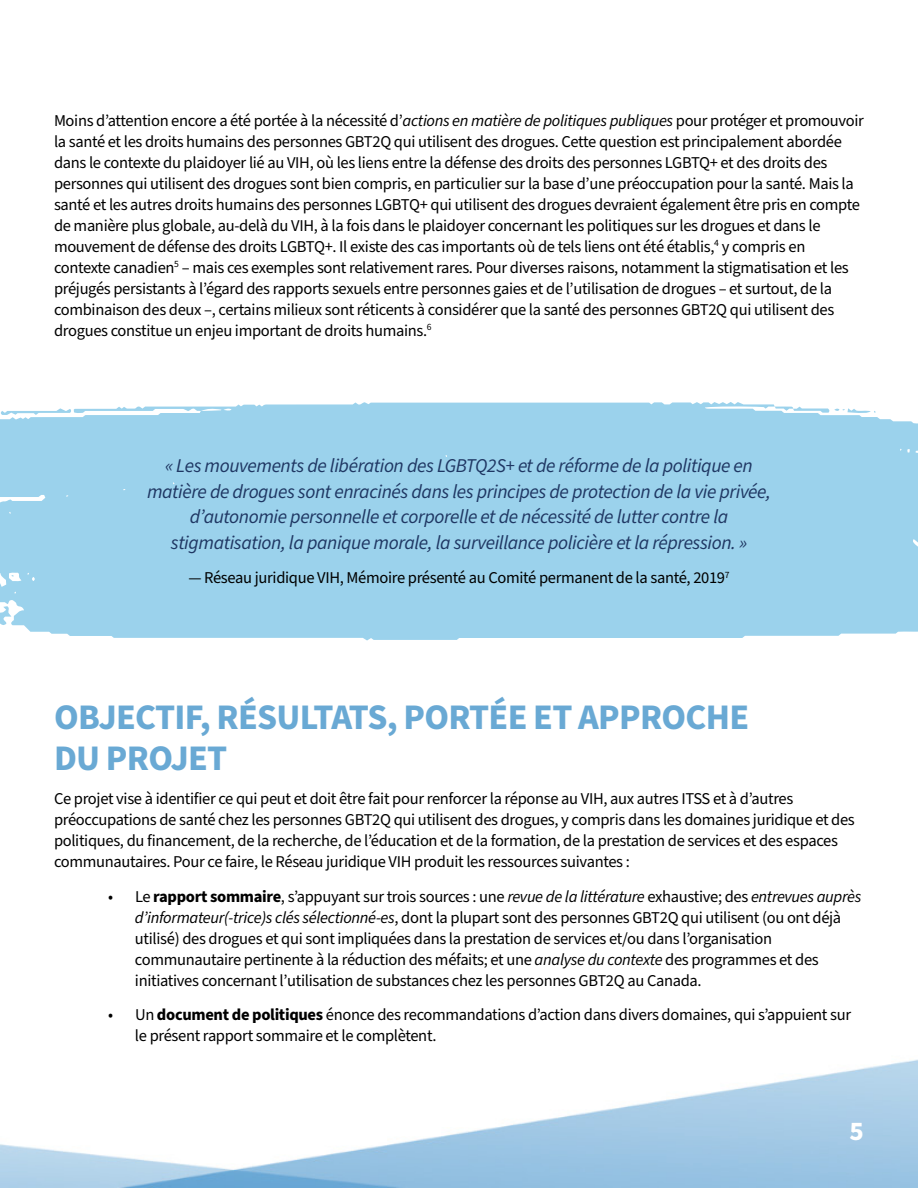
<style>
.page{position:relative;width:918px;height:1188px;background:#fff}
.page>*{position:absolute;margin:0;border:0;box-sizing:border-box;transform-origin:0 0}
.t1{font:700 36px/40.5px "Source Sans Pro";letter-spacing:-.02em;color:#69a9d4}
.t2{font:700 27px "Source Sans Pro";color:#fff}
.t3{font:italic 19.5px/25.5px "Source Sans Pro";letter-spacing:-.02em;color:#1f3763;text-align:center}
.t4{font:16.5px/21px "Source Sans Pro";letter-spacing:-.02em;color:#000}
.s1{font-style:italic}
.s2{font-weight:700}
</style>
<div class="page">
<img style="left:0;top:640px;width:918px;height:548px">
<div style="left:0;top:402px;width:918px;height:238px;background:#9bd2ec"></div>
<svg style="left:0;top:408px;width:71px;height:7px"></svg>
<svg style="left:775px;top:407px;width:101px;height:6px"></svg>
<p class="t4" style="left:54px;top:110px;width:812px">Moins d’attention encore a été portée à la nécessité d’<span class="s1">actions en matière de politiques publiques</span> pour protéger et promouvoir la santé et les droits humains des personnes GBT2Q qui utilisent des drogues. Cette question est principalement abordée dans le contexte du plaidoyer lié au VIH, où les liens entre la défense des droits des personnes LGBTQ+ et des droits des personnes qui utilisent des drogues sont bien compris, en particulier sur la base d’une préoccupation pour la santé. Mais la santé et les autres droits humains des personnes LGBTQ+ qui utilisent des drogues devraient également être pris en compte de manière plus globale, au-delà du VIH, à la fois dans le plaidoyer concernant les politiques sur les drogues et dans le mouvement de défense des droits LGBTQ+. Il existe des cas importants où de tels liens ont été établis,<sup>4</sup> y compris en contexte canadien<sup>5</sup> – mais ces exemples sont relativement rares. Pour diverses raisons, notamment la stigmatisation et les préjugés persistants à l’égard des rapports sexuels entre personnes gaies et de l’utilisation de drogues – et surtout, de la combinaison des deux –, certains milieux sont réticents à considérer que la santé des personnes GBT2Q qui utilisent des drogues constitue un enjeu important de droits humains.<sup>6</sup></p>
<p class="t3" style="left:147px;top:453px;width:625px">« Les mouvements de libération des LGBTQ2S+ et de réforme de la politique en matière de drogues sont enracinés dans les principes de protection de la vie privée, d’autonomie personnelle et corporelle et de nécessité de lutter contre la stigmatisation, la panique morale, la surveillance policière et la répression. »</p>
<p class="t4" style="left:188px;top:568px;width:543px">— Réseau juridique VIH, Mémoire présenté au Comité permanent de la santé, 2019<sup>7</sup></p>
<h1 class="t1" style="left:54px;top:698px;width:697px">OBJECTIF, RÉSULTATS, PORTÉE ET APPROCHE<br>DU PROJET</h1>
<p class="t4" style="left:54px;top:789px;width:802px">Ce projet vise à identifier ce qui peut et doit être fait pour renforcer la réponse au VIH, aux autres ITSS et à d’autres préoccupations de santé chez les personnes GBT2Q qui utilisent des drogues, y compris dans les domaines juridique et des politiques, du financement, de la recherche, de l’éducation et de la formation, de la prestation de services et des espaces communautaires. Pour ce faire, le Réseau juridique VIH produit les ressources suivantes :</p>
<p class="t4" style="left:135px;top:886px;width:728px;text-indent:-27px">• Le <span class="s2">rapport sommaire</span>, s’appuyant sur trois sources : une <span class="s1">revue de la littérature</span> exhaustive; des <span class="s1">entrevues auprès d’informateur(-trice)s clés sélectionné-es</span>, dont la plupart sont des personnes GBT2Q qui utilisent (ou ont déjà utilisé) des drogues et qui sont impliquées dans la prestation de services et/ou dans l’organisation communautaire pertinente à la réduction des méfaits; et une <span class="s1">analyse du contexte</span> des programmes et des initiatives concernant l’utilisation de substances chez les personnes GBT2Q au Canada.</p>
<p class="t4" style="left:135px;top:1005px;width:718px;text-indent:-27px">• Un <span class="s2">document de politiques</span> énonce des recommandations d’action dans divers domaines, qui s’appuient sur le présent rapport sommaire et le complètent.</p>
<h2 class="t2" style="left:850px;top:1113px;width:16px">5</h2>
</div>
